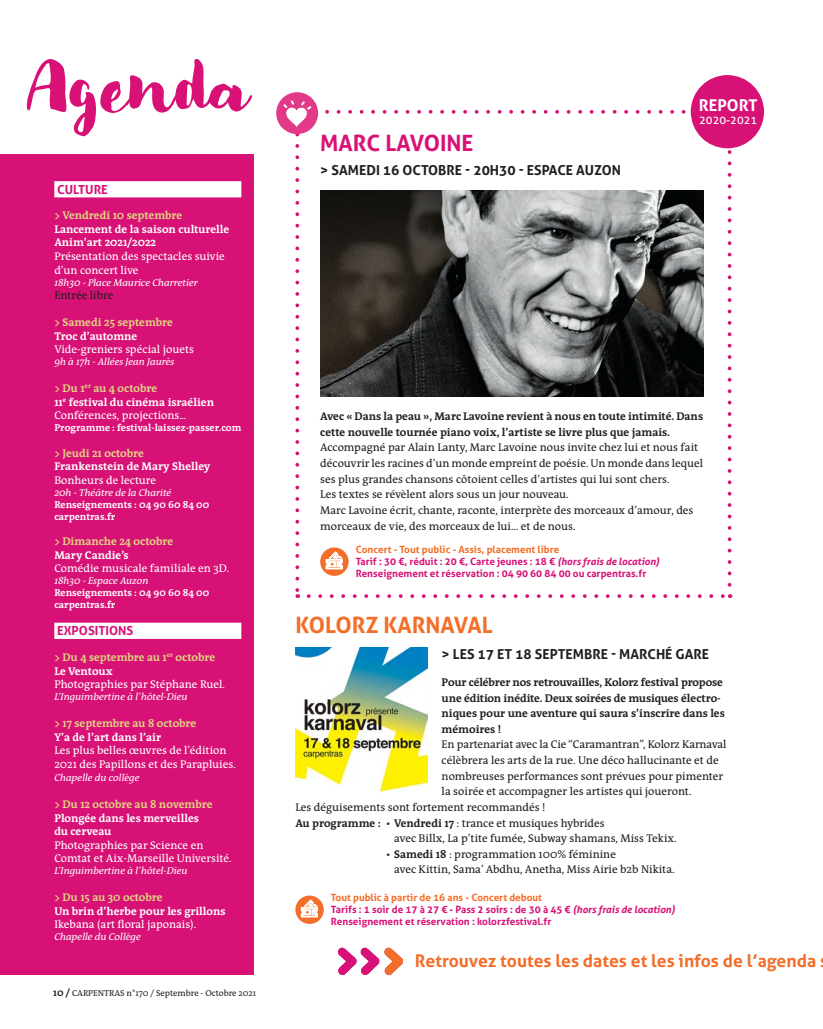
<style>
.page{position:relative;width:823px;height:1029px;background:#fff}
.page>*{position:absolute;margin:0;border:0;box-sizing:border-box;transform-origin:0 0}
.t1{font:62.5px "Modern Love";color:#d81177}
.t2{font:700 22.5px "Aller";color:#f36e28}
.t3{font:700 22.5px "Aller";color:#d81177}
.t4{font:700 17.5px "Aller";color:#f36e28}
.t5{font:700 16.25px "Aller";color:#fff}
.t6{font:700 13.75px "Aller";color:#231f20}
.AGENDA-RUBRIQUAGE{font:700 12.5px "Aller";color:#d81177}
.t7{font:11.25px/15.6px "Qua Text";color:#231f20}
.t8{font:11.25px/13.5px "Qua Text";color:#fff}
.t9{font:700 11.25px/15.6px "Qua Text";letter-spacing:-.005em;color:#231f20}
.t10{font:700 11.25px/13.5px "Qua Text";color:#fff}
.t11{font:700 11.25px "Qua Text";color:#e1d380}
.t12{font:11.25px "Aller";color:#fff}
.t13{font:700 10px "Aller";color:#d81177}
.t14{font:italic 10px "Qua Text";color:#fff}
.t15{font:700 10px/12px "Qua Text";color:#fff}
.t16{font:700 10px "Aller";color:#f36e28}
.t17{font:8.75px "Qua Text";color:#231f20}
.s1{font-weight:700;font-size:10px}
.s2{font-style:italic}
.s3{font-weight:700}
</style>
<div class="page">
<div style="left:0;top:154px;width:254px;height:820px;background:#d81177"></div>
<div style="left:54px;top:181px;width:187px;height:16px;background:#fff"></div>
<div style="left:54px;top:623px;width:187px;height:16px;background:#fff"></div>
<img style="left:295px;top:648px;width:132px;height:144px">
<div style="left:276px;top:92px;width:42px;height:42px;background:#e33989;border-radius:50%"></div>
<svg style="left:338px;top:947px;width:65px;height:28px"></svg>
<svg style="left:295px;top:895px;width:29px;height:29px"></svg>
<svg style="left:301px;top:899px;width:17px;height:18px"></svg>
<svg style="left:281px;top:99px;width:450px;height:499px"></svg>
<div style="left:690px;top:75px;width:74px;height:73px;background:#d81177;border-radius:50%"></div>
<p class="t1" style="left:26px;top:51px;width:223px">Agenda</p>
<p class="AGENDA-RUBRIQUAGE" style="left:57px;top:181px;width:52px">CULTURE</p>
<p class="t11" style="left:54px;top:209px;width:129px">&gt; Vendredi 10 septembre</p>
<p class="t10" style="left:54px;top:222px;width:176px">Lancement de la saison culturelle<br>Anim’art 2021/2022</p>
<p class="t8" style="left:54px;top:250px;width:172px">Présentation des spectacles suivie d’un concert live</p>
<p class="t14" style="left:54px;top:276px;width:145px">18h30 - Place Maurice Charretier</p>
<p class="t7" style="left:54px;top:287px;width:61px">Entrée libre</p>
<p class="t11" style="left:54px;top:315px;width:120px">&gt; Samedi 25 septembre</p>
<p class="t10" style="left:54px;top:329px;width:84px">Troc d’automne</p>
<p class="t8" style="left:54px;top:343px;width:141px">Vide-greniers spécial jouets</p>
<p class="t14" style="left:54px;top:356px;width:122px">9h à 17h - Allées Jean Jaurès</p>
<p class="t11" style="left:54px;top:381px;width:104px">&gt; Du 1<sup>er</sup> au 4 octobre</p>
<p class="t10" style="left:54px;top:395px;width:161px">11<sup>e</sup> festival du cinéma israélien</p>
<p class="t8" style="left:54px;top:409px;width:133px">Conférences, projections...</p>
<p class="t15" style="left:54px;top:422px;width:188px">Programme : festival-laissez-passer.com</p>
<p class="t11" style="left:54px;top:446px;width:91px">&gt; Jeudi 21 octobre</p>
<p class="t10" style="left:54px;top:459px;width:157px">Frankenstein de Mary Shelley</p>
<p class="t8" style="left:54px;top:473px;width:103px">Bonheurs de lecture</p>
<p class="t14" style="left:54px;top:486px;width:118px">20h - Théâtre de la Charité</p>
<p class="t15" style="left:54px;top:498px;width:156px">Renseignements : 04 90 60 84 00 carpentras.fr</p>
<p class="t11" style="left:54px;top:534px;width:120px">&gt; Dimanche 24 octobre</p>
<p class="t10" style="left:54px;top:548px;width:76px">Mary Candie’s</p>
<p class="t8" style="left:54px;top:562px;width:176px">Comédie musicale familiale en 3D.</p>
<p class="t14" style="left:54px;top:575px;width:96px">18h30 - Espace Auzon</p>
<p class="t15" style="left:54px;top:587px;width:156px">Renseignements : 04 90 60 84 00 carpentras.fr</p>
<p class="AGENDA-RUBRIQUAGE" style="left:57px;top:623px;width:78px">EXPOSITIONS</p>
<p class="t11" style="left:54px;top:650px;width:162px">&gt; Du 4 septembre au 1<sup>er</sup> octobre</p>
<p class="t10" style="left:54px;top:664px;width:60px">Le Ventoux</p>
<p class="t8" style="left:54px;top:677px;width:172px">Photographies par Stéphane Ruel.</p>
<p class="t14" style="left:54px;top:691px;width:135px">L’Inguimbertine à l’hôtel-Dieu</p>
<p class="t11" style="left:54px;top:716px;width:143px">&gt; 17 septembre au 8 octobre</p>
<p class="t10" style="left:54px;top:730px;width:108px">Y’a de l’art dans l’air</p>
<p class="t8" style="left:54px;top:743px;width:183px">Les plus belles œuvres de l’édition<br>2021 des Papillons et des Parapluies.</p>
<p class="t14" style="left:54px;top:772px;width:87px">Chapelle du collège</p>
<p class="t11" style="left:54px;top:797px;width:160px">&gt; Du 12 octobre au 8 novembre</p>
<p class="t10" style="left:54px;top:811px;width:146px">Plongée dans les merveilles</p>
<p class="t10" style="left:54px;top:824px;width:59px">du cerveau</p>
<p class="t8" style="left:54px;top:838px;width:179px">Photographies par Science en<br>Comtat et Aix-Marseille Université.</p>
<p class="t14" style="left:54px;top:865px;width:135px">L’Inguimbertine à l’hôtel-Dieu</p>
<p class="t11" style="left:54px;top:890px;width:110px">&gt; Du 15 au 30 octobre</p>
<p class="t10" style="left:54px;top:904px;width:173px">Un brin d’herbe pour les grillons</p>
<p class="t8" style="left:54px;top:917px;width:143px">Ikebana (art floral japonais).</p>
<p class="t14" style="left:54px;top:931px;width:88px">Chapelle du Collège</p>
<p class="t17" style="left:53px;top:988px;width:204px"><span class="s1">10 /</span> CARPENTRAS n°170 / Septembre - Octobre 2021</p>
<p class="t3" style="left:320px;top:129px;width:155px">MARC LAVOINE</p>
<p class="t6" style="left:320px;top:162px;width:302px">&gt; SAMEDI 16 OCTOBRE - 20H30 - ESPACE AUZON</p>
<p class="t5" style="left:699px;top:95px;width:60px">REPORT</p>
<p class="t12" style="left:699px;top:114px;width:60px">2020-2021</p>
<p class="t9" style="left:320px;top:408px;width:384px">Avec « Dans la peau », Marc Lavoine revient à nous en toute intimité. Dans cette nouvelle tournée piano voix, l’artiste se livre plus que jamais.</p>
<p class="t7" style="left:320px;top:440px;width:379px">Accompagné par Alain Lanty, Marc Lavoine nous invite chez lui et nous fait</p>
<p class="t7" style="left:320px;top:455px;width:384px">découvrir les racines d’un monde empreint de poésie. Un monde dans lequel</p>
<p class="t7" style="left:320px;top:471px;width:351px">ses plus grandes chansons côtoient celles d’artistes qui lui sont chers.</p>
<p class="t7" style="left:320px;top:487px;width:250px">Les textes se révèlent alors sous un jour nouveau.</p>
<p class="t7" style="left:320px;top:502px;width:375px">Marc Lavoine écrit, chante, raconte, interprète des morceaux d’amour, des</p>
<p class="t7" style="left:320px;top:518px;width:257px">morceaux de vie, des morceaux de lui… et de nous.</p>
<p class="t16" style="left:355px;top:543px;width:205px">Concert - Tout public - Assis, placement libre</p>
<p class="t13" style="left:355px;top:555px;width:305px">Tarif : 30 €, réduit : 20 €, Carte jeunes : 18 € <span class="s2">(hors frais de location)</span></p>
<p class="t13" style="left:355px;top:567px;width:292px">Renseignement et réservation : 04 90 60 84 00 ou carpentras.fr</p>
<p class="t2" style="left:295px;top:611px;width:199px">KOLORZ KARNAVAL</p>
<p class="t6" style="left:441px;top:645px;width:269px">&gt; LES 17 ET 18 SEPTEMBRE - MARCHÉ GARE</p>
<p class="t9" style="left:441px;top:674px;width:285px">Pour célébrer nos retrouvailles, Kolorz festival propose une édition inédite. Deux soirées de musiques électro&shy;niques pour une aventure qui saura s’inscrire dans les mémoires !</p>
<p class="t7" style="left:441px;top:737px;width:286px">En partenariat avec la Cie “Caramantran”, Kolorz Karnaval célèbrera les arts de la rue. Une déco hallucinante et de nombreuses performances sont prévues pour pimenter la soirée et accompagner les artistes qui joueront.</p>
<p class="t7" style="left:295px;top:799px;width:252px">Les déguisements sont fortement recommandés !</p>
<p class="t7" style="left:295px;top:815px;width:311px"><span class="s3">Au programme :</span> • <span class="s3">Vendredi 17</span> : trance et musiques hybrides</p>
<p class="t7" style="left:394px;top:830px;width:284px">avec Billx, La p’tite fumée, Subway shamans, Miss Tekix.</p>
<p class="t7" style="left:385px;top:846px;width:232px">• <span class="s3">Samedi 18</span> : programmation 100% féminine</p>
<p class="t7" style="left:394px;top:862px;width:282px">avec Kittin, Sama’ Abdhu, Anetha, Miss Airie b2b Nikita.</p>
<p class="t16" style="left:331px;top:891px;width:213px">Tout public à partir de 16 ans - Concert debout</p>
<p class="t13" style="left:331px;top:903px;width:346px">Tarifs : 1 soir de 17 à 27 € - Pass 2 soirs : de 30 à 45 € <span class="s2">(hors frais de location)</span></p>
<p class="t13" style="left:331px;top:915px;width:222px">Renseignement et réservation : kolorzfestival.fr</p>
<p class="t4" style="left:415px;top:950px;width:402px">Retrouvez toutes les dates et les infos de l’agenda</p>
</div>
